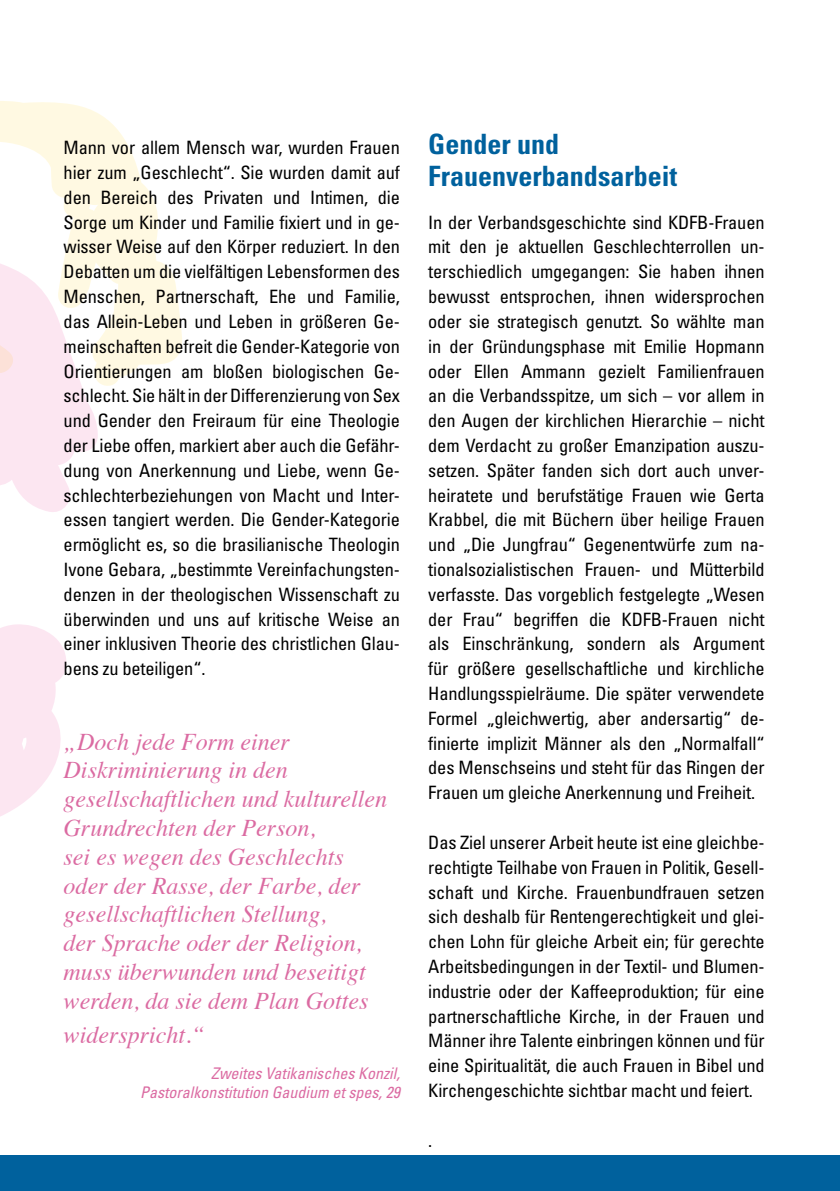
<style>
.page{position:relative;width:840px;height:1191px;background:#fff}
.page>*{position:absolute;margin:0;border:0;box-sizing:border-box;transform-origin:0 0}
.t1{font:700 condensed 28px/32px "Univers";color:#00619d}
.t2{font:italic 24px/28.8px "Times";color:#db6ba2}
.t3{font:condensed 18.4px/24.8px "Univers";letter-spacing:-.01em;color:#000;text-align:justify}
.t4{font:italic condensed 16px/19.2px "Univers";color:#db6ba2;text-align:right}
</style>
<div class="page">
<svg style="left:0;top:101px;width:182px;height:716px"></svg>
<div style="left:0;top:1155px;width:839px;height:36px;background:#00619d"></div>
<p class="t3" style="left:64px;top:135px;width:337px">Mann vor allem Mensch war, wurden Frauen hier zum „Geschlecht“. Sie wurden damit auf den Bereich des Privaten und Intimen, die Sorge um Kinder und Familie fixiert und in ge&shy;wisser Weise auf den Körper reduziert. In den Debatten um die vielfältigen Lebensformen des Menschen, Partnerschaft, Ehe und Familie, das Allein-Leben und Leben in größeren Ge&shy;meinschaften befreit die Gender-Kategorie von Orientierungen am bloßen biologischen Ge&shy;schlecht. Sie hält in der Differenzierung von Sex und Gender den Freiraum für eine Theologie der Liebe offen, markiert aber auch die Gefähr&shy;dung von Anerkennung und Liebe, wenn Ge&shy;schlechterbeziehungen von Macht und Inter&shy;essen tangiert werden. Die Gender-Kategorie ermöglicht es, so die brasilianische Theologin Ivone Gebara, „bestimmte Vereinfachungsten&shy;denzen in der theologischen Wissenschaft zu überwinden und uns auf kritische Weise an einer inklusiven Theorie des christlichen Glau&shy;bens zu beteiligen“.</p>
<h1 class="t1" style="left:428px;top:128px;width:250px">Gender und<br>Frauenverbandsarbeit</h1>
<p class="t3" style="left:428px;top:209px;width:337px">In der Verbandsgeschichte sind KDFB-Frauen mit den je aktuellen Geschlechterrollen un&shy;terschiedlich umgegangen: Sie haben ihnen bewusst entsprochen, ihnen widersprochen oder sie strategisch genutzt. So wählte man in der Gründungsphase mit Emilie Hopmann oder Ellen Ammann gezielt Familienfrauen an die Verbandsspitze, um sich – vor allem in den Augen der kirchlichen Hierarchie – nicht dem Verdacht zu großer Emanzipation auszu&shy;setzen. Später fanden sich dort auch unver&shy;heiratete und berufstätige Frauen wie Gerta Krabbel, die mit Büchern über heilige Frauen und „Die Jungfrau“ Gegenentwürfe zum na&shy;tionalsozialistischen Frauen- und Mütterbild verfasste. Das vorgeblich festgelegte „Wesen der Frau“ begriffen die KDFB-Frauen nicht als Einschränkung, sondern als Argument für größere gesellschaftliche und kirchliche Handlungsspielräume. Die später verwendete Formel „gleichwertig, aber andersartig“ de&shy;finierte implizit Männer als den „Normalfall“ des Menschseins und steht für das Ringen der Frauen um gleiche Anerkennung und Freiheit.</p>
<p class="t3" style="left:428px;top:829px;width:337px">Das Ziel unserer Arbeit heute ist eine gleichbe&shy;rechtigte Teilhabe von Frauen in Politik, Gesell&shy;schaft und Kirche. Frauenbundfrauen setzen sich deshalb für Rentengerechtigkeit und glei&shy;chen Lohn für gleiche Arbeit ein; für gerechte Arbeitsbedingungen in der Textil- und Blumen&shy;industrie oder der Kaffeeproduktion; für eine partnerschaftliche Kirche, in der Frauen und Männer ihre Talente einbringen können und für eine Spiritualität, die auch Frauen in Bibel und Kirchengeschichte sichtbar macht und feiert.</p>
<p class="t2" style="left:64px;top:725px;width:325px">„Doch jede Form einer<br>Diskriminierung in den gesellschaftlichen und kulturellen<br>Grundrechten der Person,<br>sei es wegen des Geschlechts oder der Rasse, der Farbe, der gesellschaftlichen Stellung,<br>der Sprache oder der Religion, muss überwunden und beseitigt werden, da sie dem Plan Gottes</p>
<h2 class="t2" style="left:64px;top:1018px;width:142px">widerspricht.“</h2>
<p class="t4" style="left:140px;top:1063px;width:261px">Zweites Vatikanisches Konzil,<br>Pastoralkonstitution Gaudium et spes, 29</p>
<p class="t3" style="left:428px;top:1127px;width:6px">.</p>
</div>
